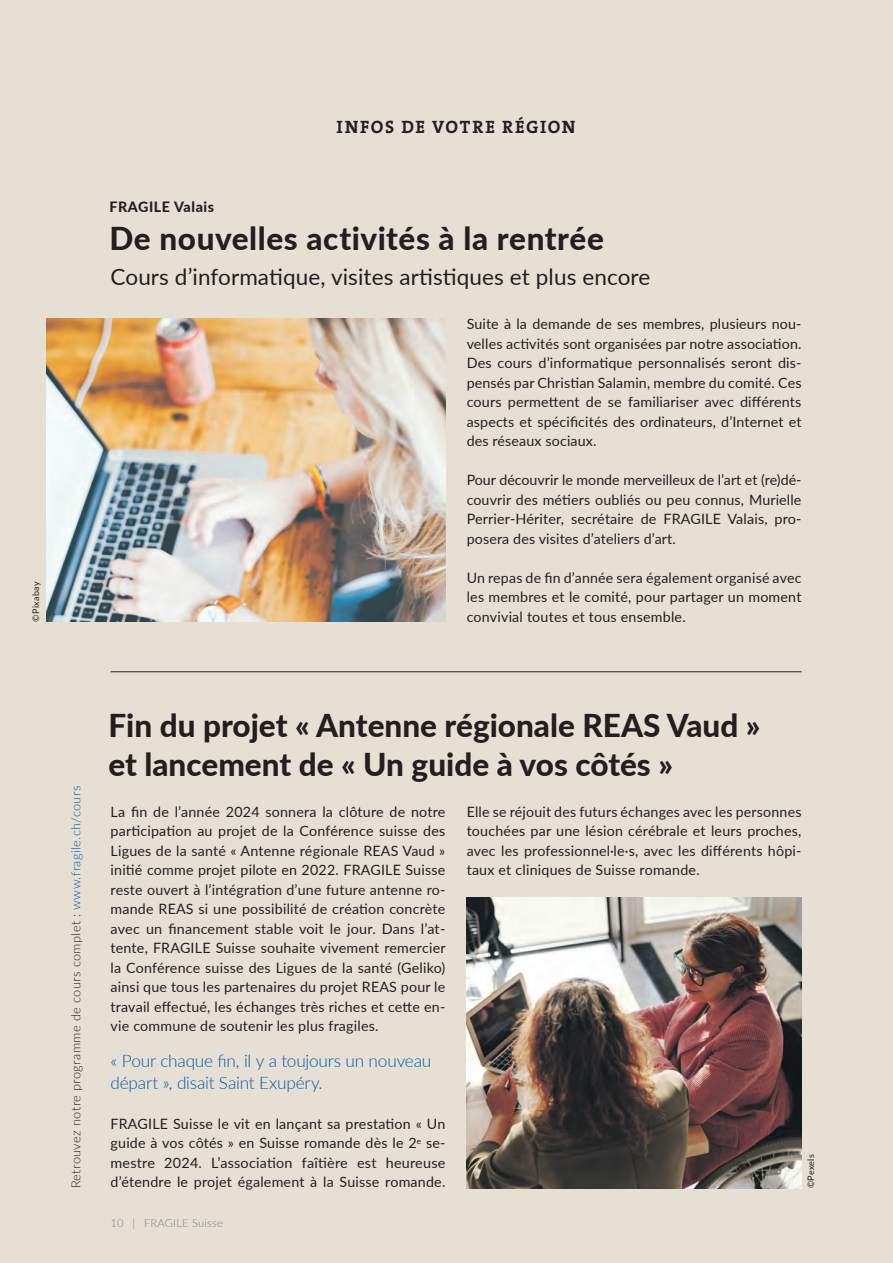
<style>
.page{position:relative;width:893px;height:1263px;background:#e6e0d4}
.page>*{position:absolute;margin:0;border:0;box-sizing:border-box;transform-origin:0 0}
.t1{font:800 31.5px/39px "Lato";color:#231f20}
.t2{font:22.5px "Lato";letter-spacing:.005em;color:#231f20}
.t3{font:700 18px "The Serif";letter-spacing:.09em;color:#231f20}
.t4{font:300 17.25px/22.5px "Lato";letter-spacing:-.015em;color:#015aaa}
.t5{font:14.25px/19.5px "Lato";letter-spacing:.01em;color:#231f20;text-align:justify}
.t6{font:800 14.25px "Lato";letter-spacing:.04em;color:#231f20}
.t7{font:300 12.75px "Lato";letter-spacing:.03em;color:#231f20}
.t8{font:300 11.25px "Lato";letter-spacing:.015em;color:#808285}
.t9{font:9px "Lato";letter-spacing:.03em;color:#231f20}
.s1{color:#015aaa}
</style>
<div class="page">
<hr style="left:111px;top:671px;width:690px;height:1px;background:#231f20">
<img style="left:467px;top:897px;width:334px;height:291px">
<img style="left:47px;top:319px;width:398px;height:303px">
<p class="t9" style="left:29px;top:622px;width:41px;rotate:-90deg">©Pixabay</p>
<p class="t3" style="left:336px;top:112px;width:241px">INFOS DE VOTRE RÉGION</p>
<p class="t6" style="left:109px;top:196px;width:106px">FRAGILE Valais</p>
<h1 class="t1" style="left:109px;top:217px;width:496px">De nouvelles activités à la rentrée</h1>
<h2 class="t2" style="left:111px;top:261px;width:541px">Cours d’informatique, visites artistiques et plus encore</h2>
<p class="t5" style="left:467px;top:314px;width:336px;text-align:left">Suite à la demande de ses membres, plusieurs nou&shy;velles activités sont organisées par notre association.<br>Des cours d’informatique personnalisés seront dis&shy;pensés par Christian Salamin, membre du comité. Ces cours permettent de se familiariser avec différents aspects et spécificités des ordinateurs, d’Internet et des réseaux sociaux.</p>
<p class="t5" style="left:467px;top:470px;width:336px;text-align:left">Pour découvrir le monde merveilleux de l’art et (re)dé&shy;couvrir des métiers oubliés ou peu connus, Murielle Perrier-Hériter, secrétaire de FRAGILE Valais, pro&shy;posera des visites d’ateliers d’art.</p>
<p class="t5" style="left:467px;top:567px;width:336px">Un repas de fin d’année sera également organisé avec les membres et le comité, pour partager un moment</p>
<p class="t5" style="left:467px;top:606px;width:221px">convivial toutes et tous ensemble.</p>
<p class="t7" style="left:67px;top:1188px;width:404px;rotate:-90deg">Retrouvez notre programme de cours complet : <span class="s1">www.fragile.ch/cours</span></p>
<h1 class="t1" style="left:108px;top:704px;width:654px">Fin du projet « Antenne régionale REAS Vaud » et lancement de « Un guide à vos côtés »</h1>
<p class="t5" style="left:111px;top:801px;width:337px">La fin de l’année 2024 sonnera la clôture de notre participation au projet de la Conférence suisse des Ligues de la santé « Antenne régionale REAS Vaud » initié comme projet pilote en 2022. FRAGILE Suisse reste ouvert à l’intégration d’une future antenne ro&shy;mande REAS si une possibilité de création concrète avec un financement stable voit le jour. Dans l’at&shy;tente, FRAGILE Suisse souhaite vivement remercier la Conférence suisse des Ligues de la santé (Geliko) ainsi que tous les partenaires du projet REAS pour le travail effectué, les échanges très riches et cette en&shy;vie commune de soutenir les plus fragiles.</p>
<p class="t4" style="left:111px;top:1048px;width:322px">« Pour chaque fin, il y a toujours un nouveau départ », disait Saint Exupéry.</p>
<p class="t5" style="left:111px;top:1113px;width:336px">FRAGILE Suisse le vit en lançant sa prestation « Un guide à vos côtés » en Suisse romande dès le 2<sup>e</sup> se&shy;mestre 2024. L’association faîtière est heureuse d’étendre le projet également à la Suisse romande.</p>
<p class="t8" style="left:111px;top:1214px;width:114px">10 | FRAGILE Suisse</p>
<p class="t5" style="left:467px;top:801px;width:336px">Elle se réjouit des futurs échanges avec les personnes touchées par une lésion cérébrale et leurs proches, avec les professionnel·le·s, avec les différents hôpi&shy;taux et cliniques de Suisse romande.</p>
<p class="t9" style="left:804px;top:1188px;width:36px;rotate:-90deg">©Pexels</p>
</div>
